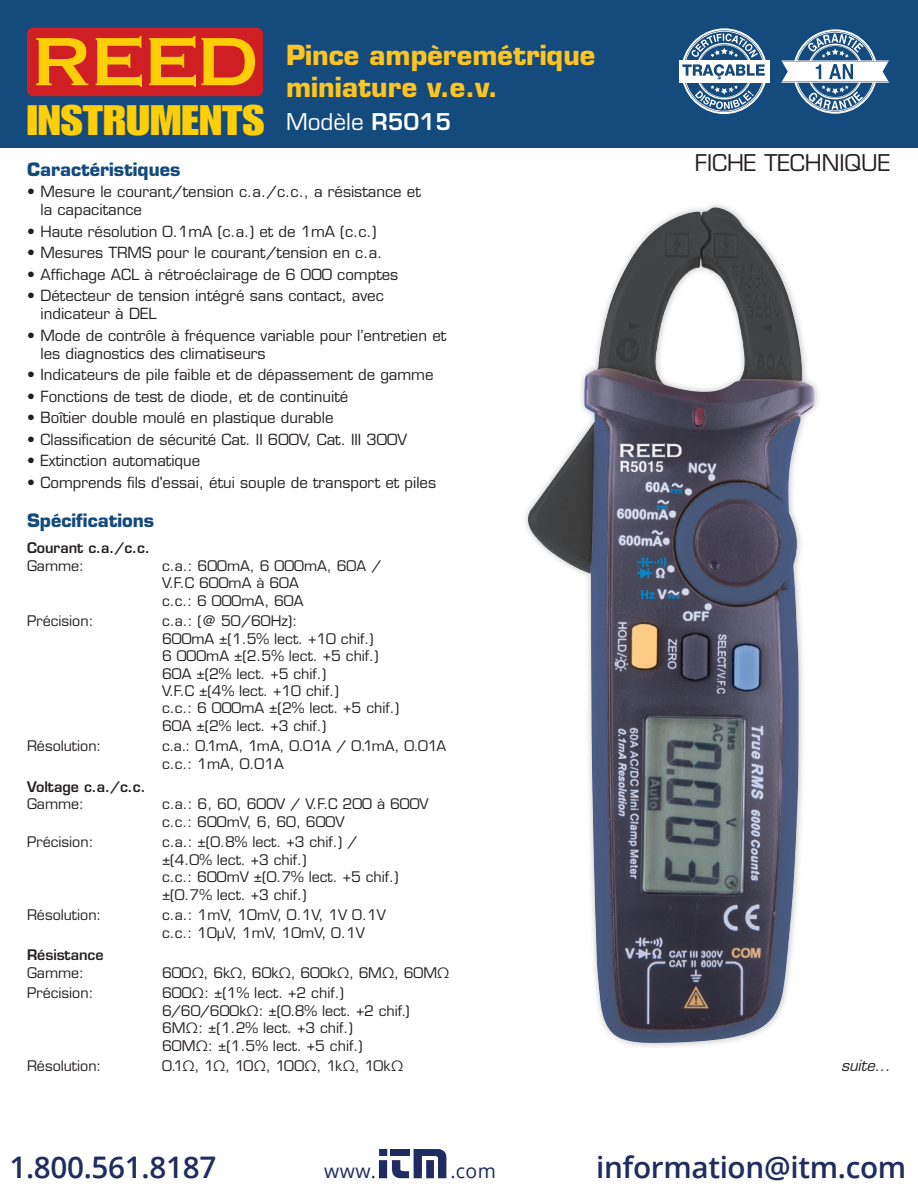
<style>
.page{position:relative;width:918px;height:1188px;background:#fff}
.page>*{position:absolute;margin:0;border:0;box-sizing:border-box;transform-origin:0 0}
.t1{font:41.7px "Impact LT Std";color:#fece08;scale:1.19 1}
.t2{font:41.7px "Impact LT Std";color:#231f20;scale:1.19 1}
.t3{font:600 29.7px "Open Sans";letter-spacing:-.01em;color:#1e2c5f}
.t4{font:700 27px/32.4px "Eurostile LT Std";color:#fec422}
.t5{font:22.5px "Eurostile LT Std";color:#231f20}
.t6{font:22.5px "Eurostile LT Std";color:#fff}
.t7{font:19.5px "Open Sans";letter-spacing:.02em;color:#1e2c5f}
.t8{font:700 18px "Eurostile LT Std";color:#144a7c}
.t9{font:15px/18px "Eurostile LT Std";color:#231f20}
.t10{font:italic 15px "Eurostile LT Std";color:#231f20}
.t11{font:14.25px/17.4px "Eurostile LT Std";color:#231f20}
.t12{font:600 14.25px "Eurostile LT Std";color:#231f20}
.t13{font:14.25px "Eurostile LT Std";letter-spacing:-.04em;color:#231f20}
.s1{font-weight:600}
</style>
<div class="page">
<div style="left:0;top:0;width:918px;height:148px;background:#144a7c"></div>
<svg style="left:781px;top:29px;width:108px;height:85px"></svg>
<div style="left:27px;top:28px;width:236px;height:68px;background:#d01e25;border-radius:6px"></div>
<svg style="left:36px;top:38px;width:52px;height:47px"></svg>
<svg style="left:96px;top:36px;width:46px;height:51px"></svg>
<svg style="left:149px;top:36px;width:106px;height:51px"></svg>
<div style="left:679px;top:61px;width:90px;height:20px;background:#fff"></div>
<hr style="left:679px;top:60px;width:90px;height:1px;background:#fff">
<hr style="left:679px;top:82px;width:90px;height:1px;background:#fff">
<svg style="left:682px;top:28px;width:84px;height:86px"></svg>
<img style="left:525px;top:207px;width:290px;height:836px">
<div style="left:379px;top:1149px;width:8px;height:7px;background:#1e2c5f"></div>
<div style="left:379px;top:1160px;width:8px;height:18px;background:#1e2c5f"></div>
<svg style="left:391px;top:1149px;width:55px;height:29px"></svg>
<h1 class="t1" style="left:27px;top:96px;width:201px">INSTRUMENTS</h1>
<h3 class="t4" style="left:286px;top:39px;width:311px">Pince ampèremétrique miniature v.e.v.</h3>
<h3 class="t6" style="left:286px;top:108px;width:167px">Modèle <span class="s1">R5015</span></h3>
<h3 class="t5" style="left:695px;top:150px;width:197px">FICHE TECHNIQUE</h3>
<p class="t8" style="left:27px;top:158px;width:155px">Caractéristiques</p>
<p class="t9" style="left:40px;top:183px;width:382px;text-indent:-14px">• Mesure le courant/tension c.a./c.c., a résistance et la capacitance</p>
<p class="t9" style="left:27px;top:222px;width:351px">• Haute résolution 0.1mA (c.a.) et de 1mA (c.c.)</p>
<p class="t9" style="left:27px;top:244px;width:357px">• Mesures TRMS pour le courant/tension en c.a.</p>
<p class="t9" style="left:27px;top:265px;width:373px">• Affichage ACL à rétroéclairage de 6 000 comptes</p>
<p class="t9" style="left:40px;top:287px;width:345px;text-indent:-14px">• Détecteur de tension intégré sans contact, avec indicateur à DEL</p>
<p class="t9" style="left:40px;top:326px;width:407px;text-indent:-14px">• Mode de contrôle à fréquence variable pour l’entretien et les diagnostics des climatiseurs</p>
<p class="t9" style="left:27px;top:366px;width:408px">• Indicateurs de pile faible et de dépassement de gamme</p>
<p class="t9" style="left:27px;top:387px;width:323px">• Fonctions de test de diode, et de continuité</p>
<p class="t9" style="left:27px;top:409px;width:308px">• Boîtier double moulé en plastique durable</p>
<p class="t9" style="left:27px;top:430px;width:382px">• Classification de sécurité Cat. II 600V, Cat. III 300V</p>
<p class="t9" style="left:27px;top:452px;width:175px">• Extinction automatique</p>
<p class="t9" style="left:27px;top:473px;width:411px">• Comprends fils d'essai, étui souple de transport et piles</p>
<p class="t8" style="left:27px;top:509px;width:129px">Spécifications</p>
<p class="t12" style="left:27px;top:539px;width:125px">Courant c.a./c.c.</p>
<p class="t11" style="left:27px;top:557px;width:59px">Gamme:</p>
<p class="t11" style="left:162px;top:557px;width:221px">c.a.: 600mA, 6 000mA, 60A /<br>V.F.C 600mA à 60A<br>c.c.: 6 000mA, 60A</p>
<p class="t11" style="left:27px;top:612px;width:68px">Précision:</p>
<p class="t11" style="left:162px;top:612px;width:239px">c.a.: (@ 50/60Hz):<br>600mA ±(1.5% lect. +10 chif.)<br>6 000mA ±(2.5% lect. +5 chif.)<br>60A ±(2% lect. +5 chif.)<br>V.F.C ±(4% lect. +10 chif.)<br>c.c.: 6 000mA ±(2% lect. +5 chif.)<br>60A ±(2% lect. +3 chif.)</p>
<p class="t11" style="left:27px;top:738px;width:76px">Résolution:</p>
<p class="t11" style="left:162px;top:738px;width:286px">c.a.: 0.1mA, 1mA, 0.01A / 0.1mA, 0.01A c.c.: 1mA, 0.01A</p>
<p class="t12" style="left:27px;top:778px;width:120px">Voltage c.a./c.c.</p>
<p class="t11" style="left:27px;top:795px;width:59px">Gamme:</p>
<p class="t11" style="left:162px;top:795px;width:268px">c.a.: 6, 60, 600V / V.F.C 200 à 600V c.c.: 600mV, 6, 60, 600V</p>
<p class="t11" style="left:27px;top:833px;width:68px">Précision:</p>
<p class="t11" style="left:162px;top:833px;width:238px">c.a.: ±(0.8% lect. +3 chif.) / ±(4.0% lect. +3 chif.)<br>c.c.: 600mV ±(0.7% lect. +5 chif.) ±(0.7% lect. +3 chif.)</p>
<p class="t11" style="left:27px;top:906px;width:76px">Résolution:</p>
<p class="t11" style="left:162px;top:906px;width:226px">c.a.: 1mV, 10mV, 0.1V, 1V 0.1V c.c.: 10µV, 1mV, 10mV, 0.1V</p>
<p class="t12" style="left:27px;top:946px;width:78px">Résistance</p>
<p class="t11" style="left:27px;top:964px;width:59px">Gamme:</p>
<p class="t11" style="left:162px;top:964px;width:289px">600Ω, 6kΩ, 60kΩ, 600kΩ, 6MΩ, 60MΩ</p>
<p class="t11" style="left:27px;top:985px;width:68px">Précision:</p>
<p class="t11" style="left:162px;top:985px;width:249px">600Ω: ±(1% lect. +2 chif.)<br>6/60/600kΩ: ±(0.8% lect. +2 chif.)<br>6MΩ: ±(1.2% lect. +3 chif.)<br>60MΩ: ±(1.5% lect. +5 chif.)</p>
<p class="t11" style="left:27px;top:1057px;width:76px">Résolution:</p>
<p class="t13" style="left:162px;top:1057px;width:243px">0.1Ω, 1Ω, 10Ω, 100Ω, 1kΩ, 10kΩ</p>
<p class="t10" style="left:841px;top:1057px;width:51px">suite...</p>
<h1 class="t2" style="left:27px;top:250px;width:201px">INSTRUMENTS</h1>
<h2 class="t3" style="left:9px;top:1147px;width:208px">1.800.561.8187</h2>
<h3 class="t7" style="left:324px;top:1158px;width:53px">www.</h3>
<h3 class="t7" style="left:450px;top:1158px;width:47px">.com</h3>
<h2 class="t3" style="left:596px;top:1147px;width:312px">information@itm.com</h2>
</div>
